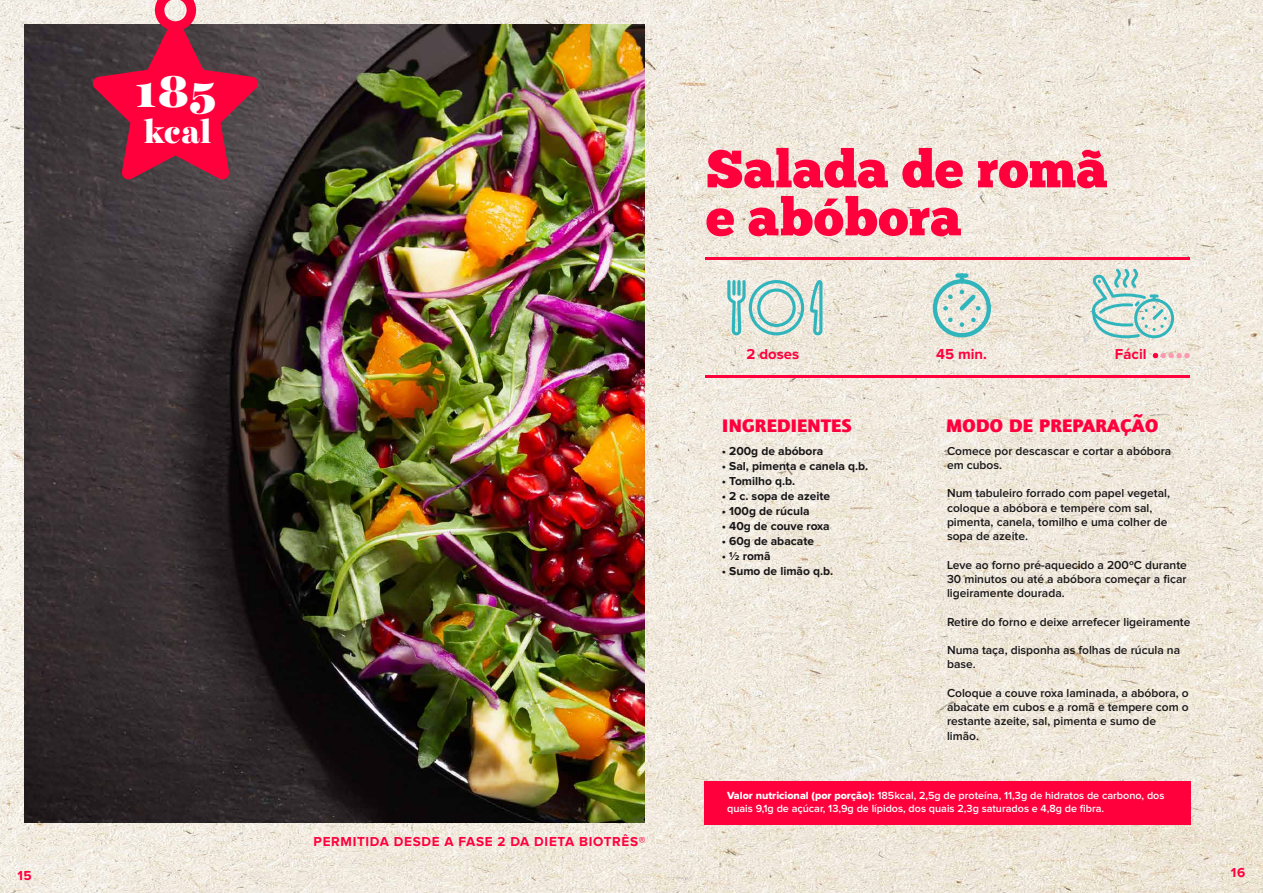
<style>
.page{position:relative;width:1263px;height:893px;background:#fff}
.page>*{position:absolute;margin:0;border:0;box-sizing:border-box;transform-origin:0 0}
.t1{font:52.5px/48px "Chunk Five Ex";color:#ff003d}
.t2{font:900 45px "Harriet Display";color:#fff}
.t3{font:900 31.65px "Harriet Display";color:#fff}
.t4{font:700 23.85px "Foundry Journal SC";color:#ff003d}
.t5{font:700 14.85px "Proxima Nova";color:#ff003d}
.t6{font:700 13.5px "Proxima Nova";letter-spacing:.05em;color:#ff003d}
.t7{font:600 12px/14.2px "Proxima Nova";color:#171517}
.t8{font:700 12px "Proxima Nova";color:#171517}
.t9{font:600 10.8px/12.6px "Proxima Nova";color:#fff}
.s1{font-family:"Proxima Nova Extrabld";font-weight:400}
</style>
<div class="page">
<img style="left:0;top:0;width:1263px;height:893px">
<img style="left:25px;top:24px;width:620px;height:798px">
<svg style="left:92px;top:0;width:167px;height:180px;background:#af3753"></svg>
<div style="left:704px;top:781px;width:486px;height:43px;background:#ff003d"></div>
<hr style="left:705px;top:375px;width:485px;height:3px;background:#ff003d">
<hr style="left:705px;top:257px;width:485px;height:3px;background:#ff003d">
<svg style="left:1091px;top:269px;width:83px;height:69px;background:#c1dcd6"></svg>
<svg style="left:810px;top:280px;width:12px;height:55px"></svg>
<svg style="left:727px;top:280px;width:77px;height:55px;background:#b4d8d3"></svg>
<svg style="left:933px;top:279px;width:58px;height:58px;background:#bad9d2"></svg>
<hr style="left:960px;top:273px;width:4px;height:11px;background:#31b5bc;border-radius:2px">
<div style="left:955px;top:273px;width:13px;height:5px;background:#31b5bc;border-radius:2px"></div>
<svg style="left:1153px;top:353px;width:37px;height:5px"></svg>
<p class="t6" style="left:17px;top:869px;width:16px">15</p>
<h2 class="t2" style="left:135px;top:60px;width:83px">185</h2>
<h3 class="t3" style="left:144px;top:110px;width:69px">kcal</h3>
<p class="t6" style="left:314px;top:836px;width:333px">PERMITIDA DESDE A FASE 2 DA DIETA BIOTRÊS®</p>
<h1 class="t1" style="left:706px;top:144px;width:403px">Salada de romã e abóbora</h1>
<p class="t5" style="left:746px;top:348px;width:54px">2 doses</p>
<p class="t5" style="left:936px;top:348px;width:52px">45 min.</p>
<p class="t5" style="left:1115px;top:348px;width:33px">Fácil</p>
<h3 class="t4" style="left:722px;top:410px;width:132px">ingredientes</h3>
<h3 class="t4" style="left:946px;top:410px;width:214px">modo de preparação</h3>
<p class="t8" style="left:722px;top:445px;width:103px">• 200g de abóbora</p>
<p class="t8" style="left:722px;top:460px;width:148px">• Sal, pimenta e canela q.b.</p>
<p class="t8" style="left:722px;top:475px;width:75px">• Tomilho q.b.</p>
<p class="t8" style="left:722px;top:490px;width:110px">• 2 c. sopa de azeite</p>
<p class="t8" style="left:722px;top:505px;width:89px">• 100g de rúcula</p>
<p class="t8" style="left:722px;top:520px;width:109px">• 40g de couve roxa</p>
<p class="t8" style="left:722px;top:535px;width:94px">• 60g de abacate</p>
<p class="t8" style="left:722px;top:550px;width:50px">• ½ romã</p>
<p class="t8" style="left:722px;top:565px;width:113px">• Sumo de limão q.b.</p>
<p class="t7" style="left:947px;top:444px;width:226px">Comece por descascar e cortar a abóbora em cubos.</p>
<p class="t7" style="left:947px;top:487px;width:224px">Num tabuleiro forrado com papel vegetal, coloque a abóbora e tempere com sal, pimenta, canela, tomilho e uma colher de sopa de azeite.</p>
<p class="t7" style="left:947px;top:558px;width:241px;text-align:justify">Leve ao forno pré-aquecido a 200ºC durante 30 minutos ou até a abóbora começar a ficar ligeiramente dourada.</p>
<p class="t7" style="left:947px;top:615px;width:245px">Retire do forno e deixe arrefecer ligeiramente</p>
<p class="t7" style="left:947px;top:643px;width:235px">Numa taça, disponha as folhas de rúcula na base.</p>
<p class="t7" style="left:947px;top:686px;width:243px">Coloque a couve roxa laminada, a abóbora, o abacate em cubos e a romã e tempere com o restante azeite, sal, pimenta e sumo de limão.</p>
<p class="t9" style="left:727px;top:790px;width:439px"><span class="s1">Valor nutricional (por porção):</span> 185kcal, 2,5g de proteína, 11,3g de hidratos de carbono, dos quais 9,1g de açúcar, 13,9g de lípidos, dos quais 2,3g saturados e 4,8g de fibra.</p>
<p class="t6" style="left:1231px;top:866px;width:16px">16</p>
</div>
